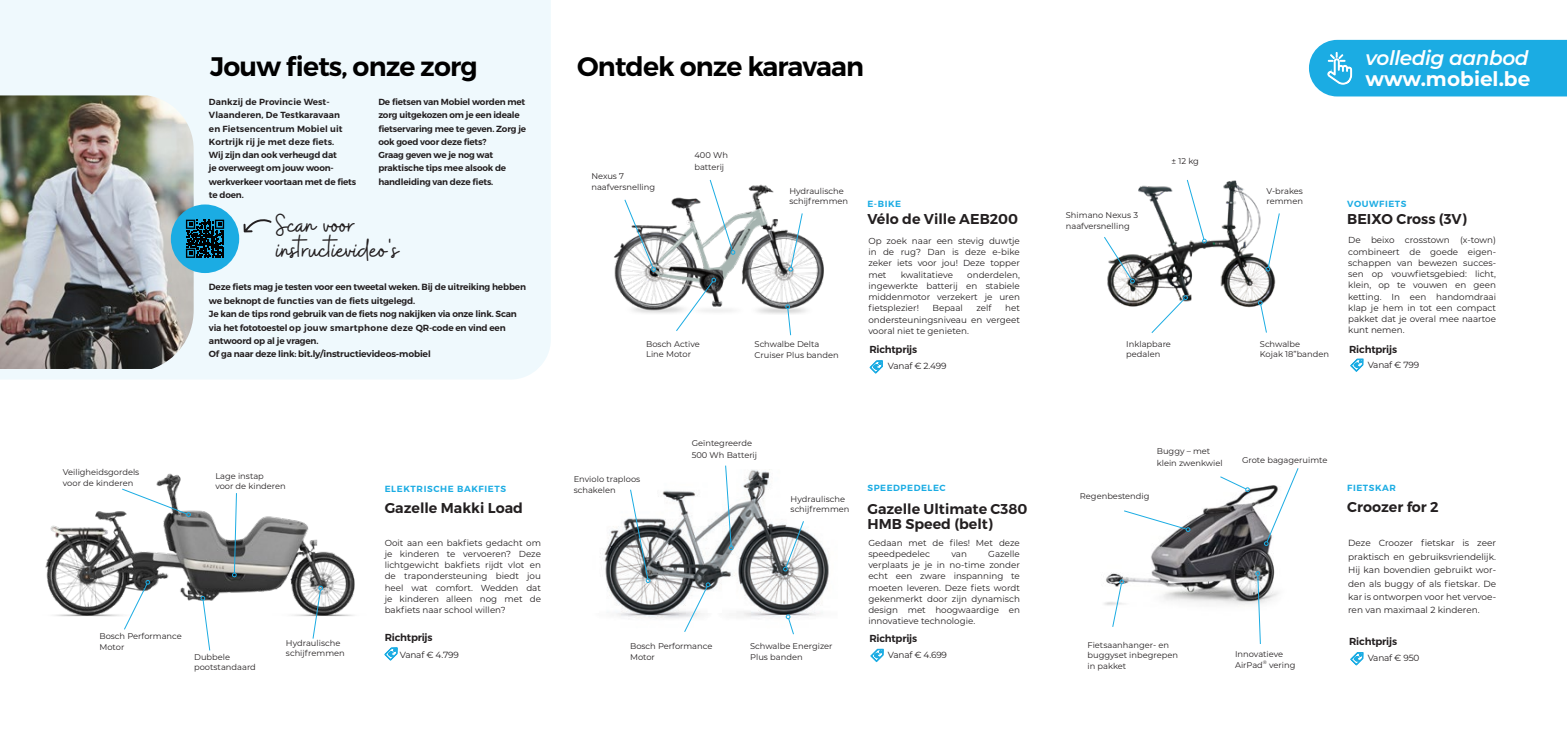
<style>
.page{position:relative;width:1567px;height:745px;background:#fff}
.page>*{position:absolute;margin:0;border:0;box-sizing:border-box;transform-origin:0 0}
.t1{font:31.25px/25px "Buffalo";letter-spacing:-.05em;color:#231f20}
.t2{font:600 26.75px "Montserrat";letter-spacing:-.03em;color:#000}
.t3{font:italic 600 20px "Montserrat";letter-spacing:-.02em;color:#fff}
.t4{font:700 20px "Montserrat";color:#fff}
.t5{font:600 14.25px/15px "Montserrat";color:#231f20}
.Text{font:600 10.12px "Montserrat";letter-spacing:-.02em;color:#231f20}
.Text-2{font:600 8.88px/13.2px "Montserrat";letter-spacing:-.02em;color:#231f20}
.Text-3{font:8.88px/13.4px "Montserrat";letter-spacing:-.015em;color:#231f20;text-align:justify}
.Text-4{font:600 8.88px/13.2px "Montserrat";letter-spacing:.01em;color:#231f20}
.t6{font:600 8.88px "Montserrat";letter-spacing:.06em;color:#1bace3}
.Text-5{font:700 8.88px "Montserrat";letter-spacing:-.02em;color:#231f20}
.Text-6{font:8.75px/11.2px "Montserrat";color:#231f20;text-align:justify}
.t7{font:8.38px/10.8px "Montserrat";color:#231f20}
.t8{font:5px "Montserrat";color:#231f20}
.s1{font-weight:600}
</style>
<div class="page">
<div style="left:0;top:0;width:551px;height:379px;background:#eff9fd"></div>
<img style="left:0;top:95px;width:194px;height:274px">
<img style="left:614px;top:184px;width:210px;height:130px">
<img style="left:1107px;top:180px;width:169px;height:128px">
<img style="left:1104px;top:487px;width:175px;height:118px">
<svg style="left:675px;top:277px;width:41px;height:54px"></svg>
<svg style="left:1150px;top:295px;width:37px;height:38px"></svg>
<svg style="left:623px;top:198px;width:33px;height:74px"></svg>
<svg style="left:1104px;top:236px;width:30px;height:47px"></svg>
<svg style="left:1255px;top:570px;width:6px;height:74px"></svg>
<svg style="left:709px;top:179px;width:26px;height:75px"></svg>
<svg style="left:1185px;top:179px;width:21px;height:64px"></svg>
<svg style="left:1219px;top:476px;width:30px;height:15px"></svg>
<svg style="left:1122px;top:509px;width:68px;height:22px"></svg>
<svg style="left:788px;top:212px;width:15px;height:59px"></svg>
<svg style="left:1265px;top:212px;width:15px;height:59px"></svg>
<svg style="left:785px;top:304px;width:6px;height:32px"></svg>
<svg style="left:1257px;top:300px;width:10px;height:33px"></svg>
<svg style="left:1263px;top:468px;width:36px;height:77px"></svg>
<svg style="left:1111px;top:579px;width:13px;height:48px"></svg>
<div style="left:1309px;top:40px;width:257px;height:56px;background:#1bace3"></div>
<svg style="left:869px;top:360px;width:13px;height:13px"></svg>
<svg style="left:1350px;top:358px;width:13px;height:13px"></svg>
<svg style="left:1350px;top:652px;width:13px;height:13px"></svg>
<svg style="left:870px;top:648px;width:13px;height:13px"></svg>
<img style="left:600px;top:469px;width:229px;height:150px">
<svg style="left:683px;top:582px;width:27px;height:50px"></svg>
<svg style="left:629px;top:488px;width:21px;height:94px"></svg>
<svg style="left:724px;top:465px;width:9px;height:84px"></svg>
<svg style="left:783px;top:519px;width:21px;height:52px"></svg>
<svg style="left:785px;top:614px;width:9px;height:21px"></svg>
<svg style="left:243px;top:219px;width:28px;height:13px"></svg>
<div style="left:171px;top:204px;width:68px;height:69px;background:#1bace3;border-radius:50%"></div>
<svg style="left:186px;top:219px;width:38px;height:39px"></svg>
<svg style="left:384px;top:647px;width:13px;height:13px"></svg>
<img style="left:45px;top:473px;width:310px;height:144px">
<svg style="left:123px;top:579px;width:27px;height:51px"></svg>
<svg style="left:121px;top:487px;width:70px;height:29px"></svg>
<svg style="left:200px;top:594px;width:11px;height:57px"></svg>
<svg style="left:232px;top:492px;width:5px;height:85px"></svg>
<svg style="left:312px;top:585px;width:11px;height:54px"></svg>
<p class="t2" style="left:210px;top:49px;width:269px">Jouw fiets, onze zorg</p>
<p class="Text-4" style="left:209px;top:95px;width:135px">Dankzij de Provincie West-<br>Vlaanderen, De Testkaravaan en Fietsencentrum Mobiel uit<br>Kortrijk rij je met deze fiets.</p>
<p class="Text-2" style="left:209px;top:148px;width:149px">Wij zijn dan ook verheugd dat<br>je overweegt om jouw woon&shy;werkverkeer voortaan met de fiets te doen.</p>
<p class="Text-2" style="left:378px;top:95px;width:149px">De fietsen van Mobiel worden met zorg uitgekozen om je een ideale fietservaring mee te geven. Zorg je ook goed voor deze fiets?</p>
<p class="Text-2" style="left:378px;top:148px;width:129px">Graag geven we je nog wat praktische tips mee alsook de handleiding van deze fiets.</p>
<p class="t1" style="left:276px;top:212px;width:126px">Scan voor instructievideo's</p>
<p class="Text-2" style="left:209px;top:280px;width:318px">Deze fiets mag je testen voor een tweetal weken. Bij de uitreiking hebben we beknopt de functies van de fiets uitgelegd.</p>
<p class="Text-2" style="left:209px;top:307px;width:309px">Je kan de tips rond gebruik van de fiets nog nakijken via onze link. Scan via het fototoestel op jouw smartphone deze QR-code en vind een antwoord op al je vragen.</p>
<p class="Text-5" style="left:209px;top:347px;width:223px"><span class="s1">Of ga naar deze link:</span> bit.ly/instructievideos-mobiel</p>
<p class="t7" style="left:63px;top:466px;width:78px">Veiligheidsgordels voor de kinderen</p>
<p class="t7" style="left:99px;top:630px;width:84px">Bosch Performance<br>Motor</p>
<p class="t7" style="left:215px;top:470px;width:72px">Lage instap<br>voor de kinderen</p>
<p class="t6" style="left:385px;top:483px;width:123px">ELEKTRISCHE BAKFIETS</p>
<p class="t5" style="left:384px;top:500px;width:140px">Gazelle Makki Load</p>
<p class="Text-6" style="left:384px;top:536px;width:158px">Ooit aan een bakfiets gedacht om je kinderen te vervoeren? Deze lichtgewicht bakfiets rijdt vlot en de trapondersteuning biedt jou heel wat comfort. Wedden dat je kinderen alleen nog met de bakfiets naar school willen?</p>
<p class="Text" style="left:384px;top:630px;width:49px">Richtprijs</p>
<p class="t7" style="left:286px;top:636px;width:60px">Hydraulische schijfremmen</p>
<p class="t7" style="left:194px;top:650px;width:38px">Dubbele</p>
<p class="Text-3" style="left:400px;top:647px;width:60px">Vanaf € 4.799</p>
<p class="t7" style="left:194px;top:661px;width:63px">pootstandaard</p>
<p class="t2" style="left:577px;top:49px;width:288px">Ontdek onze karavaan</p>
<p class="t7" style="left:591px;top:170px;width:34px">Nexus 7</p>
<p class="t7" style="left:591px;top:181px;width:65px">naafversnelling</p>
<p class="t7" style="left:694px;top:148px;width:35px;line-height:11.9px">400 Wh batterij</p>
<p class="t7" style="left:1171px;top:155px;width:29px">± 12 kg</p>
<p class="t7" style="left:789px;top:185px;width:60px">Hydraulische schijfremmen</p>
<p class="t7" style="left:1266px;top:185px;width:38px">V-brakes</p>
<p class="t7" style="left:1266px;top:195px;width:38px">remmen</p>
<p class="t6" style="left:867px;top:198px;width:35px">E-BIKE</p>
<p class="t5" style="left:867px;top:211px;width:152px">Vélo de Ville AEB200</p>
<p class="t7" style="left:1065px;top:209px;width:74px">Shimano Nexus 3 naafversnelling</p>
<p class="Text-6" style="left:868px;top:234px;width:153px">Op zoek naar een stevig duwtje in de rug? Dan is deze e-bike zeker iets voor jou! Deze topper met</p>
<p class="Text-6" style="left:868px;top:268px;width:153px;text-indent:99px">onderdelen, ingewerkte batterij en stabiele middenmotor verzekert je uren fietsplezier!</p>
<p class="Text-6" style="left:900px;top:268px;width:54px">kwalitatieve</p>
<p class="Text-6" style="left:932px;top:302px;width:32px">Bepaal</p>
<p class="Text-6" style="left:976px;top:302px;width:16px">zelf</p>
<p class="Text-6" style="left:868px;top:302px;width:153px;text-indent:137px">het ondersteuningsniveau en vergeet vooral niet te genieten.</p>
<p class="t3" style="left:1365px;top:43px;width:164px">volledig aanbod</p>
<p class="t4" style="left:1365px;top:65px;width:166px">www.mobiel.be</p>
<p class="t6" style="left:1347px;top:198px;width:61px">VOUWFIETS</p>
<p class="t5" style="left:1347px;top:211px;width:121px">BEIXO Cross (3V)</p>
<p class="Text-6" style="left:1347px;top:234px;width:149px">De beixo crosstown (x-town) combineert de goede eigen&shy;schappen van bewezen succes&shy;sen op vouwfietsgebied: licht, klein, op te vouwen en geen ketting. In een handomdraai klap je hem in tot een compact pakket dat je overal mee naartoe kunt nemen.</p>
<p class="t7" style="left:646px;top:338px;width:55px">Bosch Active<br>Line Motor</p>
<p class="t7" style="left:1126px;top:338px;width:46px">Inklapbare pedalen</p>
<p class="t7" style="left:754px;top:338px;width:86px">Schwalbe Delta<br>Cruiser Plus banden</p>
<p class="t7" style="left:1259px;top:338px;width:71px">Schwalbe<br>Kojak 18”banden</p>
<p class="Text" style="left:869px;top:343px;width:49px">Richtprijs</p>
<p class="Text" style="left:1348px;top:343px;width:49px">Richtprijs</p>
<p class="Text-3" style="left:887px;top:359px;width:60px">Vanaf € 2.499</p>
<p class="Text-3" style="left:1367px;top:357px;width:53px">Vanaf € 799</p>
<p class="t7" style="left:573px;top:473px;width:68px">Enviolo traploos schakelen</p>
<p class="t7" style="left:691px;top:436px;width:67px;line-height:11.9px">Geïntegreerde<br>500 Wh Batterij</p>
<p class="t7" style="left:790px;top:492px;width:60px">Hydraulische schijfremmen</p>
<p class="t7" style="left:630px;top:640px;width:84px">Bosch Performance<br>Motor</p>
<p class="t7" style="left:750px;top:640px;width:84px">Schwalbe Energizer<br>Plus banden</p>
<p class="t6" style="left:867px;top:482px;width:80px">SPEEDPEDELEC</p>
<p class="t5" style="left:867px;top:501px;width:161px">Gazelle Ultimate C380<br>HMB Speed (belt)</p>
<p class="Text-6" style="left:868px;top:536px;width:153px">Gedaan met de files! Met deze speedpedelec</p>
<p class="Text-6" style="left:868px;top:547px;width:153px;text-indent:120px">Gazelle verplaats je je in no-time zonder echt een zware inspanning te moeten leveren. Deze fiets wordt gekenmerkt door zijn dynamisch design met hoogwaardige en innovatieve technologie.</p>
<p class="Text-6" style="left:951px;top:547px;width:17px">van</p>
<p class="t7" style="left:1156px;top:444px;width:67px;line-height:11.9px">Buggy – met klein zwenkwiel</p>
<p class="t7" style="left:1079px;top:490px;width:71px">Regenbestendig</p>
<p class="t7" style="left:1241px;top:454px;width:87px">Grote bagageruimte</p>
<p class="t6" style="left:1347px;top:482px;width:50px">FIETSKAR</p>
<p class="t5" style="left:1347px;top:499px;width:93px">Croozer for 2</p>
<p class="Text-3" style="left:1347px;top:536px;width:149px">Deze Croozer fietskar is zeer praktisch en gebruiksvriendelijk.<br>Hij kan bovendien gebruikt wor&shy;den als buggy of als fietskar. De kar is ontworpen voor het vervoe&shy;ren van maximaal 2 kinderen.</p>
<p class="Text" style="left:869px;top:631px;width:49px">Richtprijs</p>
<p class="Text" style="left:1348px;top:634px;width:49px">Richtprijs</p>
<p class="t7" style="left:1087px;top:638px;width:92px">Fietsaanhanger- en buggyset inbegrepen in pakket</p>
<p class="Text-3" style="left:887px;top:647px;width:61px">Vanaf € 4.699</p>
<p class="t7" style="left:1234px;top:648px;width:50px">Innovatieve<br>AirPad</p>
<p class="Text-3" style="left:1367px;top:650px;width:53px">Vanaf € 950</p>
<p class="t8" style="left:1262px;top:658px;width:6px">®</p>
<p class="t7" style="left:1268px;top:659px;width:28px">vering</p>
</div>
